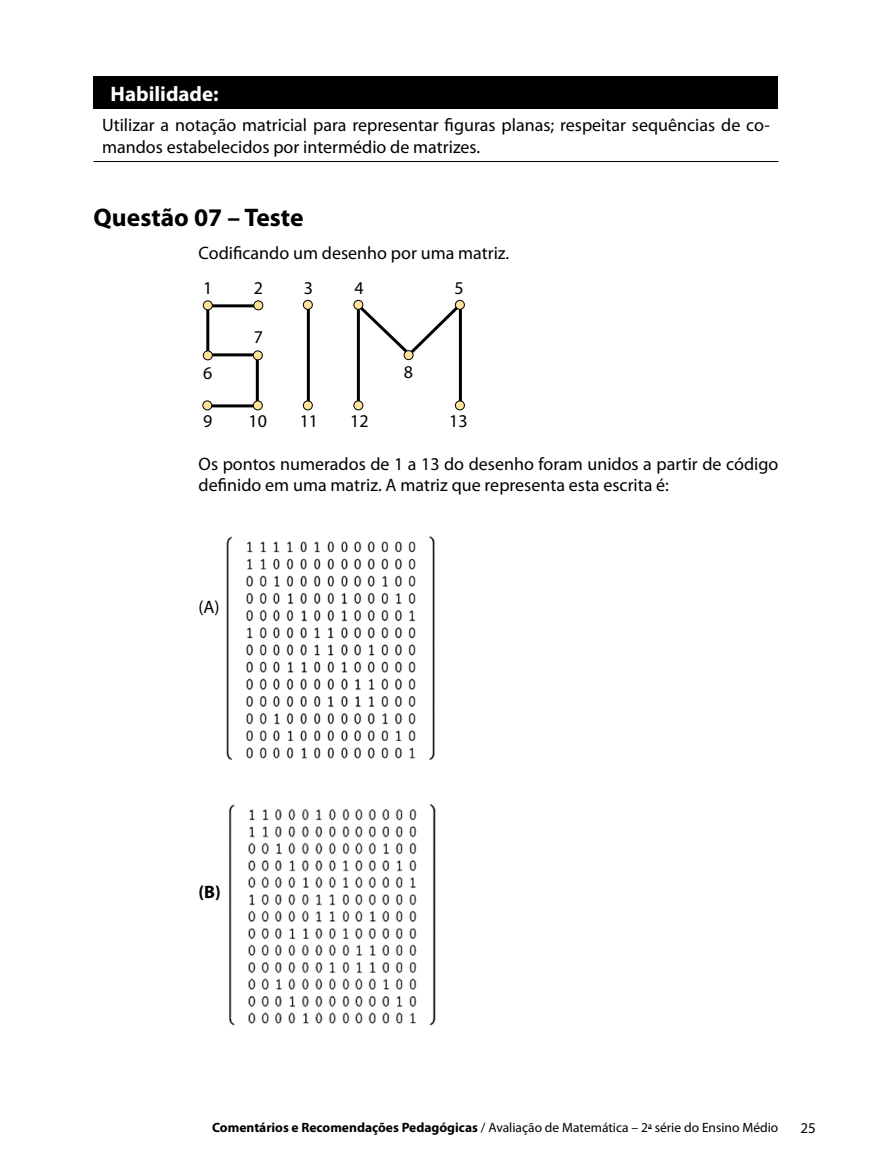
<style>
.page{position:relative;width:872px;height:1170px;background:#fff}
.page>*{position:absolute;margin:0;border:0;box-sizing:border-box;transform-origin:0 0}
.t1{font:700 25.5px "Myriad Pro";color:#000}
.t2{font:700 21px "Myriad Pro";color:#fff}
.t3{font:18px/21.6px "Myriad Pro";color:#000}
.t4{font:700 18px "Myriad Pro";color:#000}
.t5{font:15px "Myriad Pro";color:#000}
.t6{font:13.5px "Myriad Pro";color:#000}
.s1{font-weight:700}
</style>
<div class="page">
<div style="left:94px;top:77px;width:684px;height:32px;background:#000"></div>
<hr style="left:94px;top:161px;width:684px;height:1px;background:#000">
<svg style="left:204px;top:299px;width:259px;height:110px"></svg>
<div style="left:254px;top:301px;width:9px;height:9px;background:#ffe39a;border-radius:50%"></div>
<div style="left:253px;top:300px;width:10px;height:10px;border:1px solid #000;border-radius:50%"></div>
<div style="left:203px;top:301px;width:9px;height:9px;background:#ffe39a;border-radius:50%"></div>
<div style="left:203px;top:300px;width:10px;height:10px;border:1px solid #000;border-radius:50%"></div>
<div style="left:203px;top:351px;width:9px;height:9px;background:#ffe39a;border-radius:50%"></div>
<div style="left:203px;top:350px;width:10px;height:10px;border:1px solid #000;border-radius:50%"></div>
<div style="left:253px;top:351px;width:9px;height:9px;background:#ffe39a;border-radius:50%"></div>
<div style="left:253px;top:350px;width:10px;height:10px;border:1px solid #000;border-radius:50%"></div>
<div style="left:253px;top:401px;width:9px;height:9px;background:#ffe39a;border-radius:50%"></div>
<div style="left:253px;top:400px;width:10px;height:10px;border:1px solid #000;border-radius:50%"></div>
<div style="left:203px;top:401px;width:9px;height:9px;background:#ffe39a;border-radius:50%"></div>
<div style="left:202px;top:400px;width:10px;height:10px;border:1px solid #000;border-radius:50%"></div>
<div style="left:303px;top:401px;width:9px;height:9px;background:#ffe39a;border-radius:50%"></div>
<div style="left:303px;top:400px;width:10px;height:10px;border:1px solid #000;border-radius:50%"></div>
<div style="left:354px;top:401px;width:9px;height:9px;background:#ffe39a;border-radius:50%"></div>
<div style="left:353px;top:400px;width:10px;height:10px;border:1px solid #000;border-radius:50%"></div>
<div style="left:455px;top:401px;width:9px;height:9px;background:#ffe39a;border-radius:50%"></div>
<div style="left:455px;top:400px;width:10px;height:10px;border:1px solid #000;border-radius:50%"></div>
<div style="left:455px;top:300px;width:9px;height:9px;background:#ffe39a;border-radius:50%"></div>
<div style="left:455px;top:300px;width:10px;height:10px;border:1px solid #000;border-radius:50%"></div>
<div style="left:354px;top:300px;width:9px;height:9px;background:#ffe39a;border-radius:50%"></div>
<div style="left:353px;top:300px;width:10px;height:10px;border:1px solid #000;border-radius:50%"></div>
<div style="left:404px;top:350px;width:9px;height:9px;background:#ffe39a;border-radius:50%"></div>
<div style="left:404px;top:350px;width:9px;height:10px;border:1px solid #000;border-radius:50%"></div>
<div style="left:303px;top:300px;width:9px;height:9px;background:#ffe39a;border-radius:50%"></div>
<div style="left:303px;top:300px;width:10px;height:10px;border:1px solid #000;border-radius:50%"></div>
<img style="left:226px;top:536px;width:209px;height:224px">
<img style="left:229px;top:804px;width:207px;height:222px">
<p class="t2" style="left:111px;top:80px;width:110px">Habilidade:</p>
<p class="t3" style="left:102px;top:114px;width:669px">Utilizar a notação matricial para representar figuras planas; respeitar sequências de co&shy;mandos estabelecidos por intermédio de matrizes.</p>
<h1 class="t1" style="left:94px;top:200px;width:211px">Questão 07 – Teste</h1>
<p class="t3" style="left:199px;top:235px;width:312px;line-height:35.1px">Codificando um desenho por uma matriz.<br>1</p>
<p class="t3" style="left:254px;top:277px;width:11px">2</p>
<p class="t3" style="left:254px;top:326px;width:11px">7</p>
<p class="t3" style="left:304px;top:277px;width:11px">3</p>
<p class="t3" style="left:354px;top:277px;width:11px">4</p>
<p class="t3" style="left:454px;top:277px;width:11px">5</p>
<p class="t3" style="left:404px;top:361px;width:11px">8</p>
<p class="t3" style="left:203px;top:362px;width:11px">6</p>
<p class="t3" style="left:203px;top:410px;width:11px">9</p>
<p class="t3" style="left:249px;top:410px;width:20px">10</p>
<p class="t3" style="left:300px;top:410px;width:20px">11</p>
<p class="t3" style="left:350px;top:410px;width:20px">12</p>
<p class="t3" style="left:449px;top:410px;width:20px">13</p>
<p class="t3" style="left:199px;top:452px;width:581px">Os pontos numerados de 1 a 13 do desenho foram unidos a partir de código definido em uma matriz. A matriz que representa esta escrita é:</p>
<p class="t3" style="left:199px;top:595px;width:22px">(A)</p>
<p class="t4" style="left:199px;top:880px;width:24px">(B)</p>
<p class="t6" style="left:212px;top:1119px;width:567px"><span class="s1">Comentários e Recomendações Pedagógicas</span> / Avaliação de Matemática – 2<sup>a</sup> série do Ensino Médio</p>
<p class="t5" style="left:800px;top:1118px;width:17px">25</p>
</div>
